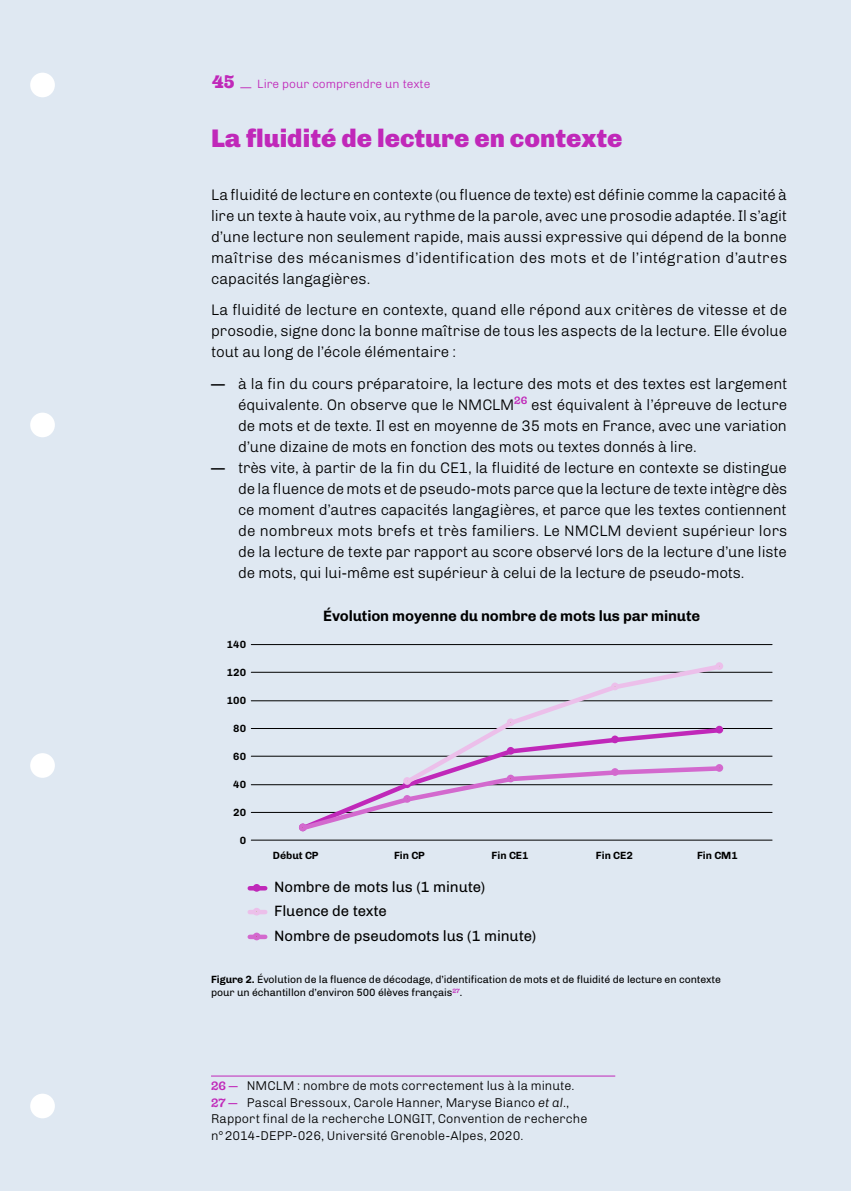
<style>
.page{position:relative;width:851px;height:1191px;background:#fff}
.page>*{position:absolute;margin:0;border:0;box-sizing:border-box;transform-origin:0 0}
.t1{font:900 25.5px "Chivo";color:#c028b9}
.t2{font:300 15.3px/21px "Chivo";letter-spacing:-.01em;color:#000;text-align:justify}
.t3{font:15px "Chivo";letter-spacing:-.01em;color:#000}
.t4{font:700 15px "Chivo";letter-spacing:-.01em;color:#000}
.t5{font:300 12.75px/16.5px "Chivo";letter-spacing:.005em;color:#000}
.t6{font:300 12px "Chivo";color:#c028b9}
.t7{font:10.5px/13.5px "Chivo";letter-spacing:-.005em;color:#000}
.t8{font:700 10.5px "Chivo";color:#000}
.s1{font-family:"Hernandez Niu W00";font-weight:800;font-size:18px}
.s2{font-weight:400}
.s3{font-weight:700}
.s4{font-family:"Hernandez Niu W00";font-weight:700;font-size:12px;color:#c028b9}
.s5{font-style:italic}
</style>
<div class="page">
<div style="left:0;top:0;width:850px;height:1191px;background:#dfe8f2"></div>
<hr style="left:211px;top:1075px;width:404px;height:1px;background:#c028b9">
<hr style="left:251px;top:812px;width:521px;height:1px;background:#000">
<hr style="left:251px;top:784px;width:521px;height:1px;background:#000">
<hr style="left:251px;top:756px;width:521px;height:1px;background:#000">
<hr style="left:251px;top:728px;width:521px;height:1px;background:#000">
<hr style="left:251px;top:700px;width:521px;height:1px;background:#000">
<hr style="left:251px;top:672px;width:521px;height:1px;background:#000">
<hr style="left:251px;top:644px;width:521px;height:1px;background:#000">
<hr style="left:251px;top:839px;width:521px;height:1px;background:#000">
<svg style="left:297px;top:755px;width:104px;height:58px"></svg>
<svg style="left:401px;top:665px;width:324px;height:121px"></svg>
<svg style="left:298px;top:763px;width:426px;height:69px"></svg>
<div style="left:403px;top:777px;width:8px;height:8px;border:4px solid #ecbfea;border-radius:50%"></div>
<div style="left:506px;top:718px;width:8px;height:8px;border:4px solid #ecbfea;border-radius:50%"></div>
<div style="left:611px;top:682px;width:7px;height:8px;border:4px solid #ecbfea;border-radius:50%"></div>
<div style="left:715px;top:662px;width:8px;height:8px;border:4px solid #ecbfea;border-radius:50%"></div>
<hr style="left:250px;top:886px;width:15px;height:4px;background:#c028b9">
<div style="left:253px;top:884px;width:7px;height:7px;border:4px solid #c028b9;border-radius:50%"></div>
<div style="left:250px;top:934px;width:15px;height:5px;background:#d369ce"></div>
<div style="left:253px;top:932px;width:7px;height:8px;border:4px solid #d369ce;border-radius:50%"></div>
<div style="left:250px;top:909px;width:15px;height:5px;background:#ecbfea"></div>
<div style="left:253px;top:907px;width:7px;height:8px;border:4px solid #ecbfea;border-radius:50%"></div>
<div style="left:30px;top:73px;width:25px;height:24px;background:#fff;border-radius:50%"></div>
<div style="left:30px;top:412px;width:25px;height:25px;background:#fff;border-radius:50%"></div>
<div style="left:30px;top:753px;width:25px;height:25px;background:#fff;border-radius:50%"></div>
<div style="left:30px;top:1093px;width:25px;height:25px;background:#fff;border-radius:50%"></div>
<p class="t6" style="left:212px;top:75px;width:220px"><span class="s1">45</span> — Lire pour comprendre un texte</p>
<h1 class="t1" style="left:211px;top:118px;width:413px">La fluidité de lecture en contexte</h1>
<p class="t2" style="left:211px;top:183px;width:577px">La fluidité de lecture en contexte (ou fluence de texte) est définie comme la capacité à lire un texte à haute voix, au rythme de la parole, avec une prosodie adaptée. Il s’agit d’une lecture non seulement rapide, mais aussi expressive qui dépend de la bonne maîtrise des mécanismes d’identification des mots et de l’intégration d’autres capacités langagières.</p>
<p class="t2" style="left:211px;top:298px;width:577px">La fluidité de lecture en contexte, quand elle répond aux critères de vitesse et de prosodie, signe donc la bonne maîtrise de tous les aspects de la lecture. Elle évolue tout au long de l’école élémentaire :</p>
<p class="t2" style="left:238px;top:372px;width:551px;text-indent:-27px"><span class="s2">—</span> à la fin du cours préparatoire, la lecture des mots et des textes est largement équivalente. On observe que le NMCLM<sup>26</sup> est équivalent à l’épreuve de lecture de mots et de texte. Il est en moyenne de 35 mots en France, avec une variation d’une dizaine de mots en fonction des mots ou textes donnés à lire.</p>
<p class="t2" style="left:238px;top:456px;width:550px;text-indent:-27px"><span class="s2">—</span> très vite, à partir de la fin du CE1, la fluidité de lecture en contexte se distingue de la fluence de mots et de pseudo-mots parce que la lecture de texte intègre dès ce moment d’autres capacités langagières, et parce que les textes contiennent de nombreux mots brefs et très familiers. Le NMCLM devient supérieur lors de la lecture de texte par rapport au score observé lors de la lecture d’une liste de mots, qui lui-même est supérieur à celui de la lecture de pseudo-mots.</p>
<p class="t8" style="left:227px;top:636px;width:21px">140</p>
<p class="t8" style="left:227px;top:664px;width:21px">120</p>
<p class="t8" style="left:227px;top:692px;width:21px">100</p>
<p class="t8" style="left:233px;top:720px;width:14px">80</p>
<p class="t8" style="left:233px;top:748px;width:14px">60</p>
<p class="t8" style="left:233px;top:775px;width:14px">40</p>
<p class="t8" style="left:233px;top:804px;width:14px">20</p>
<p class="t8" style="left:240px;top:832px;width:8px">0</p>
<p class="t4" style="left:323px;top:604px;width:378px">Évolution moyenne du nombre de mots lus par minute</p>
<p class="t8" style="left:273px;top:847px;width:47px">Début CP</p>
<p class="t8" style="left:394px;top:847px;width:32px">Fin CP</p>
<p class="t8" style="left:491px;top:847px;width:38px">Fin CE1</p>
<p class="t8" style="left:595px;top:847px;width:38px">Fin CE2</p>
<p class="t8" style="left:697px;top:847px;width:42px">Fin CM1</p>
<p class="t3" style="left:274px;top:875px;width:212px">Nombre de mots lus (1 minute)</p>
<p class="t3" style="left:274px;top:924px;width:263px">Nombre de pseudomots lus (1 minute)</p>
<p class="t3" style="left:274px;top:899px;width:114px">Fluence de texte</p>
<p class="t7" style="left:211px;top:972px;width:511px"><span class="s3">Figure 2.</span> Évolution de la fluence de décodage, d’identification de mots et de fluidité de lecture en contexte pour un échantillon d’environ 500 élèves français<sup>27</sup>.</p>
<p class="t5" style="left:211px;top:1076px;width:378px"><span class="s4">26 —</span> NMCLM : nombre de mots correctement lus à la minute.<br><span class="s4">27 —</span> Pascal Bressoux, Carole Hanner, Maryse Bianco <span class="s5">et al</span>., Rapport final de la recherche LONGIT, Convention de recherche n° 2014-DEPP-026, Université Grenoble-Alpes, 2020.</p>
</div>
